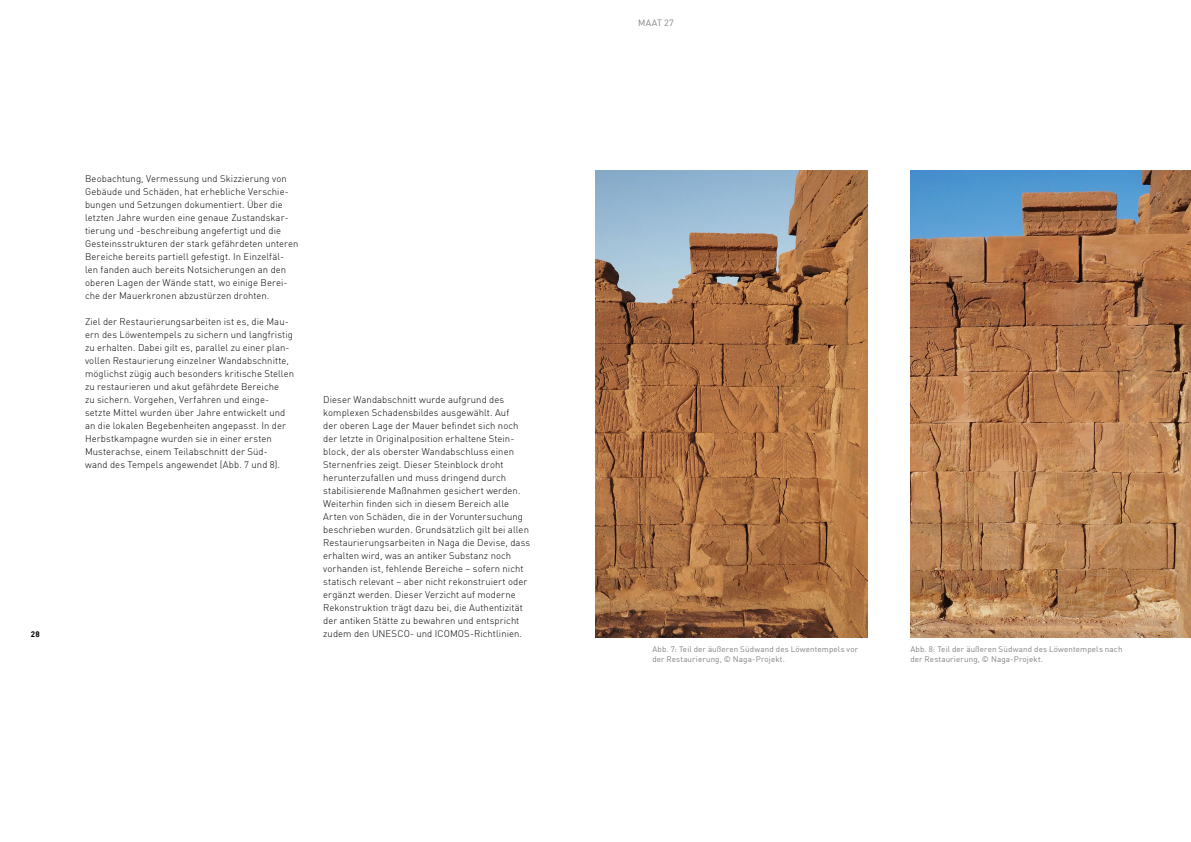
<style>
.page{position:relative;width:1191px;height:842px;background:#fff}
.page>*{position:absolute;margin:0;border:0;box-sizing:border-box;transform-origin:0 0}
.t1{font:300 9.5px/13px "DIN Offc";letter-spacing:.005em;color:#000}
.t2{font:9px "DIN Offc";letter-spacing:.03em;color:#818080}
.t3{font:8px/10px "DIN Offc";letter-spacing:.015em;color:#818080}
.t4{font:700 8px "DIN Offc";color:#000}
</style>
<div class="page">
<img style="left:595px;top:170px;width:272px;height:467px">
<img style="left:910px;top:170px;width:281px;height:467px">
<p class="t4" style="left:31px;top:629px;width:10px">28</p>
<p class="t1" style="left:85px;top:172px;width:215px">Beobachtung, Vermessung und Skizzierung von Gebäude und Schäden, hat erhebliche Verschie&shy;bungen und Setzungen dokumentiert. Über die letzten Jahre wurden eine genaue Zustandskar&shy;tierung und -beschreibung angefertigt und die Gesteinsstrukturen der stark gefährdeten unteren Bereiche bereits partiell gefestigt. In Einzelfäl&shy;len fanden auch bereits Notsicherungen an den oberen Lagen der Wände statt, wo einige Berei&shy;che der Mauerkronen abzustürzen drohten.</p>
<p class="t1" style="left:85px;top:315px;width:210px">Ziel der Restaurierungsarbeiten ist es, die Mau&shy;ern des Löwentempels zu sichern und langfristig zu erhalten. Dabei gilt es, parallel zu einer plan&shy;vollen Restaurierung einzelner Wandabschnitte, möglichst zügig auch besonders kritische Stellen zu restaurieren und akut gefährdete Bereiche<br>zu sichern. Vorgehen, Verfahren und einge&shy;setzte Mittel wurden über Jahre entwickelt und an die lokalen Begebenheiten angepasst. In der Herbstkampagne wurden sie in einer ersten Musterachse, einem Teilabschnitt der Süd-<br>wand des Tempels angewendet (Abb. 7 und 8).</p>
<p class="t1" style="left:323px;top:393px;width:208px">Dieser Wandabschnitt wurde aufgrund des komplexen Schadensbildes ausgewählt. Auf<br>der oberen Lage der Mauer befindet sich noch der letzte in Originalposition erhaltene Stein&shy;block, der als oberster Wandabschluss einen Sternenfries zeigt. Dieser Steinblock droht herunterzufallen und muss dringend durch stabilisierende Maßnahmen gesichert werden.<br>Weiterhin finden sich in diesem Bereich alle Arten von Schäden, die in der Voruntersuchung beschrieben wurden. Grundsätzlich gilt bei allen Restaurierungsarbeiten in Naga die Devise, dass erhalten wird, was an antiker Substanz noch vorhanden ist, fehlende Bereiche – sofern nicht statisch relevant – aber nicht rekonstruiert oder ergänzt werden. Dieser Verzicht auf moderne Rekonstruktion trägt dazu bei, die Authentizität der antiken Stätte zu bewahren und entspricht zudem den UNESCO- und ICOMOS-Richtlinien.</p>
<p class="t2" style="left:638px;top:17px;width:37px">MAAT 27</p>
<p class="t3" style="left:652px;top:644px;width:207px">Abb. 7: Teil der äußeren Südwand des Löwentempels vor der Restaurierung, © Naga-Projekt.</p>
<p class="t3" style="left:910px;top:644px;width:214px">Abb. 8: Teil der äußeren Südwand des Löwentempels nach der Restaurierung, © Naga-Projekt.</p>
</div>
